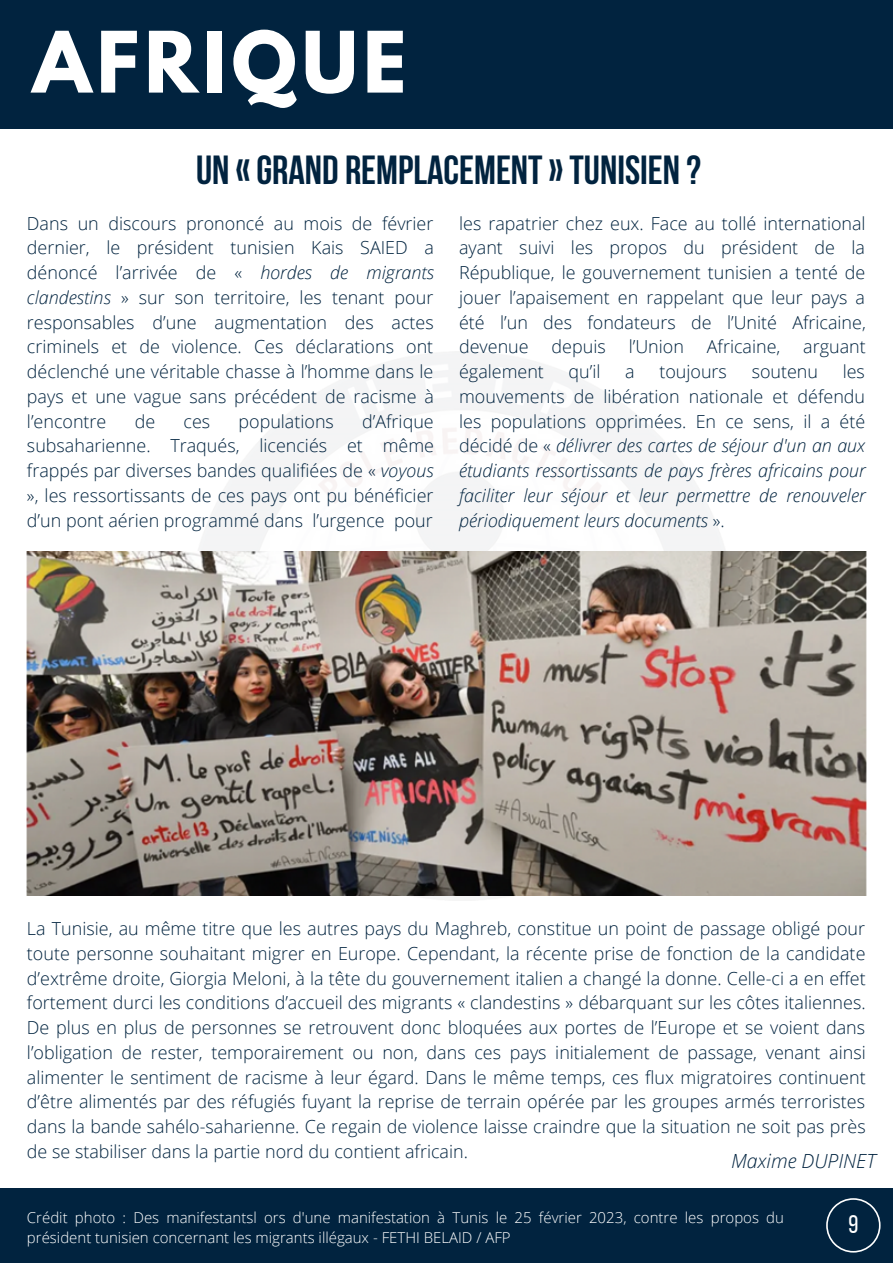
<style>
.page{position:relative;width:893px;height:1264px;background:#fff}
.page>*{position:absolute;margin:0;border:0;box-sizing:border-box;transform-origin:0 0}
.t1{font:700 75px "League Spartan";letter-spacing:.07em;color:#fff}
.t2{font:700 40.5px "Bebas Neue";color:#01233f}
.t3{font:25.5px "Bebas Neue";color:#fff}
.t4{font:italic 300 19.5px "Open Sans";color:#01233f}
.t5{font:300 17.85px/24.8px "Open Sans";color:#01233f;text-align:justify}
.t6{font:italic 300 17.85px/24.8px "Open Sans";color:#01233f;text-align:justify}
.t7{font:300 15px/20.2px "Open Sans";color:#fff}
.s1{font-style:italic}
.s2{font-style:normal}
</style>
<div class="page">
<div style="left:0;top:0;width:892px;height:128px;background:#01233f"></div>
<img style="left:198px;top:352px;width:538px;height:548px">
<div style="left:0;top:1187px;width:892px;height:75px;background:#01233f"></div>
<svg style="left:826px;top:1198px;width:54px;height:54px"></svg>
<img style="left:27px;top:552px;width:839px;height:344px">
<h1 class="t1" style="left:33px;top:25px;width:375px">AFRIQUE</h1>
<h2 class="t2" style="left:196px;top:153px;width:506px">UN «GRAND REMPLACEMENT»TUNISIEN ?</h2>
<p class="t5" style="left:27px;top:210px;width:408px">Dans un discours prononcé au mois de février dernier, le président tunisien Kais SAIED a dénoncé l’arrivée de « <span class="s1">hordes de migrants clandestins</span> » sur son territoire, les tenant pour responsables d’une augmentation des actes criminels et de violence. Ces déclarations ont déclenché une véritable chasse à l’homme dans le pays et une vague sans précédent de racisme à l’encontre</p>
<p class="t5" style="left:27px;top:408px;width:408px;text-indent:335px">d’Afrique subsaharienne. Traqués, licenciés et même frappés par diverses bandes qualifiées de « <span class="s1">voyous </span>», les ressortissants de ces pays ont pu bénéficier d’un pont aérien programmé dans l’urgence pour</p>
<p class="t5" style="left:135px;top:408px;width:22px">de</p>
<p class="t5" style="left:183px;top:408px;width:28px">ces</p>
<p class="t5" style="left:238px;top:408px;width:97px">populations</p>
<p class="t5" style="left:459px;top:210px;width:408px">les rapatrier chez eux. Face au tollé international ayant suivi les propos du président de la République, le gouvernement tunisien a tenté de jouer l’apaisement en rappelant que leur pays a été l’un des fondateurs de l’Unité Africaine, devenue</p>
<p class="t5" style="left:551px;top:334px;width:56px">depuis</p>
<p class="t5" style="left:628px;top:334px;width:57px">l’Union</p>
<p class="t5" style="left:706px;top:334px;width:75px">Africaine,</p>
<p class="t5" style="left:803px;top:334px;width:64px">arguant</p>
<p class="t5" style="left:459px;top:359px;width:86px">également</p>
<p class="t5" style="left:568px;top:359px;width:33px">qu’il</p>
<p class="t5" style="left:625px;top:359px;width:11px">a</p>
<p class="t5" style="left:659px;top:359px;width:69px">toujours</p>
<p class="t5" style="left:751px;top:359px;width:68px">soutenu</p>
<p class="t6" style="left:459px;top:359px;width:408px;text-indent:383px"><span class="s2">les mouvements de libération nationale et défendu les populations opprimées. En ce sens, il a été décidé de «</span> délivrer des cartes de séjour d'un an aux étudiants ressortissants de pays frères africains pour faciliter leur séjour et leur permettre de renouveler périodiquement leurs documents <span class="s2">».</span></p>
<p class="t5" style="left:27px;top:915px;width:840px">La Tunisie, au même titre que les autres pays du Maghreb, constitue un point de passage obligé pour toute personne souhaitant migrer en Europe. Cependant, la récente prise de fonction de la candidate d’extrême droite, Giorgia Meloni, à la tête du gouvernement italien a changé la donne. Celle-ci a en effet fortement durci les conditions d’accueil des migrants « clandestins » débarquant sur les côtes italiennes.<br>De plus en plus de personnes se retrouvent donc bloquées aux portes de l’Europe et se voient dans l’obligation de rester, temporairement ou non, dans ces pays initialement de passage, venant ainsi alimenter le sentiment de racisme à leur égard. Dans le même temps, ces flux migratoires continuent d’être alimentés par des réfugiés fuyant la reprise de terrain opérée par les groupes armés terroristes dans la bande sahélo-saharienne. Ce regain de violence laisse craindre que la situation ne soit pas près de se stabiliser dans la partie nord du contient africain.</p>
<p class="t4" style="left:731px;top:1147px;width:146px">Maxime DUPINET</p>
<p class="t7" style="left:27px;top:1206px;width:758px">Crédit photo : Des manifestantsl ors d'une manifestation à Tunis le 25 février 2023, contre les propos du président tunisien concernant les migrants illégaux - FETHI BELAID / AFP</p>
<h3 class="t3" style="left:848px;top:1214px;width:11px">9</h3>
</div>
